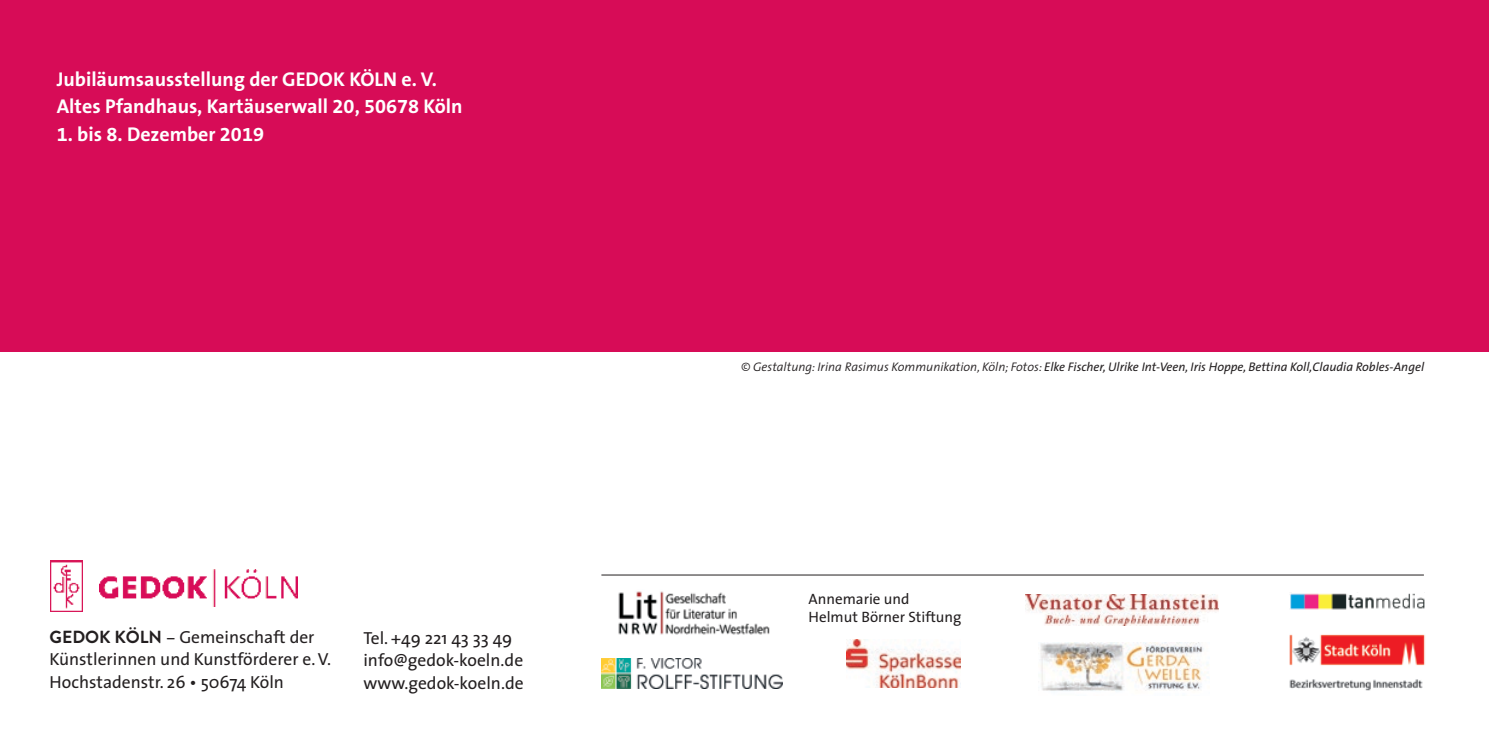
<style>
.page{position:relative;width:1489px;height:745px;background:#fff}
.page>*{position:absolute;margin:0;border:0;box-sizing:border-box;transform-origin:0 0}
.t1{font:700 20px/27.5px "The Sans B7";color:#fff}
.t2{font:17.5px/22.5px "The Sans";color:#231f20}
.t3{font:15px/18px "The Sans";color:#231f20}
.t4{font:italic 12.5px "The Sans";color:#231f20}
.s1{font-family:"Brandon Grotesque";font-weight:700}
.s2{font-weight:300}
</style>
<div class="page">
<div style="left:0;top:0;width:1488px;height:351px;background:#d70c57"></div>
<img style="left:99px;top:569px;width:198px;height:36px">
<img style="left:50px;top:560px;width:32px;height:51px">
<img style="left:1025px;top:594px;width:193px;height:31px">
<img style="left:1040px;top:642px;width:164px;height:49px">
<img style="left:618px;top:591px;width:152px;height:44px">
<img style="left:1289px;top:634px;width:136px;height:57px">
<img style="left:846px;top:639px;width:114px;height:47px">
<img style="left:601px;top:658px;width:181px;height:30px">
<img style="left:1290px;top:593px;width:134px;height:15px">
<hr style="left:601px;top:574px;width:822px;height:1px;background:#231f20">
<p class="t1" style="left:57px;top:66px;width:407px">Jubiläumsausstellung der GEDOK KÖLN e. V.<br>Altes Pfandhaus, Kartäuserwall 20, 50678 Köln</p>
<p class="t1" style="left:57px;top:121px;width:209px">1. bis 8. Dezember 2019</p>
<p class="t2" style="left:50px;top:624px;width:283px"><span class="s1">GEDOK KÖLN –</span> Gemeinschaft der<br>Künstlerinnen und Kunstförderer e.V.<br>Hochstadenstr. 26 • 50674 Köln</p>
<p class="t2" style="left:363px;top:625px;width:162px">Tel. +49 221 43 33 49 info@gedok-koeln.de www.gedok-koeln.de</p>
<p class="t4" style="left:741px;top:356px;width:684px"><span class="s2">© Gestaltung: Irina Rasimus Kommunikation, Köln; Fotos:</span> Elke Fischer, Ulrike Int-Veen, Iris Hoppe, Bettina Koll,Claudia Robles-Angel</p>
<p class="t3" style="left:808px;top:588px;width:154px">Annemarie und<br>Helmut Börner Stiftung</p>
</div>
